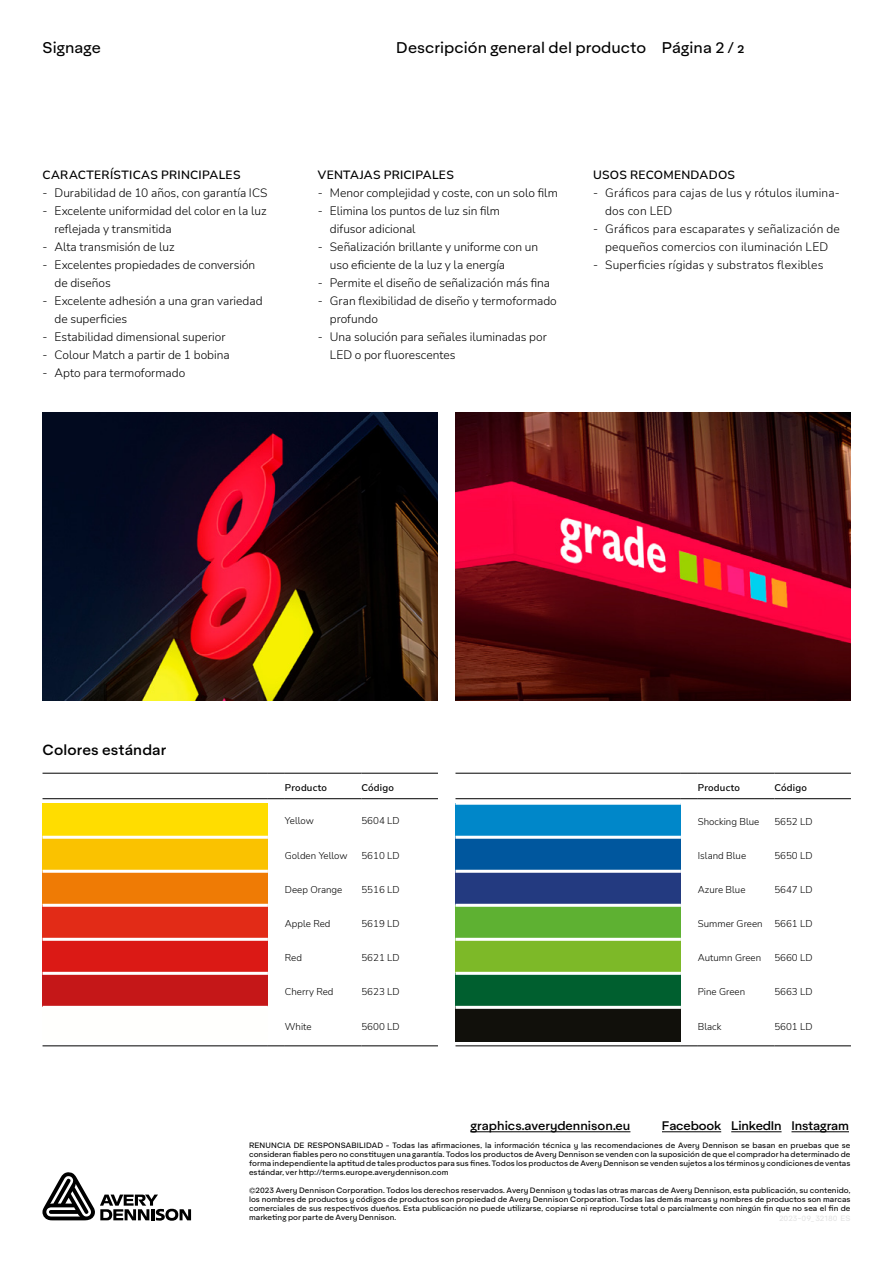
<style>
.page{position:relative;width:893px;height:1263px;background:#fff}
.page>*{position:absolute;margin:0;border:0;box-sizing:border-box;transform-origin:0 0}
.t1{font:15px "Aktifo A";letter-spacing:.005em;color:#000}
.t2{font:500 14.25px "Aktifo A";letter-spacing:.01em;color:#000}
.t3{font:300 12px/18px "Nunito Sans";color:#000}
.t4{font:600 12px "Nunito Sans";letter-spacing:.025em;color:#000}
.t5{font:500 12px "Aktifo A";letter-spacing:-.015em;color:#000}
.t6{font:300 9.75px "Nunito Sans";color:#000}
.t7{font:600 9.75px "Nunito Sans";letter-spacing:.02em;color:#000}
.t8{font:7.5px/9px "Aktifo A";letter-spacing:.01em;color:#000;text-align:justify}
</style>
<div class="page">
<svg style="left:42px;top:1172px;width:149px;height:49px"></svg>
<hr style="left:470px;top:1131px;width:160px;height:1px;background:#000">
<hr style="left:662px;top:1131px;width:59px;height:1px;background:#000">
<hr style="left:731px;top:1131px;width:51px;height:1px;background:#000">
<hr style="left:791px;top:1131px;width:58px;height:1px;background:#000">
<div style="left:455px;top:803px;width:226px;height:34px;background:#0087c9"></div>
<div style="left:455px;top:837px;width:226px;height:34px;background:#00579e"></div>
<div style="left:455px;top:871px;width:226px;height:34px;background:#233a80"></div>
<div style="left:455px;top:905px;width:226px;height:34px;background:#5eb132"></div>
<div style="left:455px;top:939px;width:226px;height:34px;background:#7db928"></div>
<div style="left:455px;top:973px;width:226px;height:34px;background:#005f2f"></div>
<div style="left:455px;top:1007px;width:226px;height:34px;background:#11100b"></div>
<hr style="left:455px;top:773px;width:226px;height:1px;background:#000">
<svg style="left:681px;top:773px;width:17px;height:1px"></svg>
<hr style="left:698px;top:773px;width:76px;height:1px;background:#000">
<hr style="left:774px;top:773px;width:77px;height:1px;background:#000">
<hr style="left:455px;top:798px;width:226px;height:1px;background:#000">
<svg style="left:681px;top:798px;width:17px;height:1px"></svg>
<hr style="left:698px;top:798px;width:76px;height:1px;background:#000">
<hr style="left:774px;top:798px;width:77px;height:1px;background:#000">
<hr style="left:455px;top:1045px;width:226px;height:1px;background:#000">
<svg style="left:681px;top:1045px;width:17px;height:1px"></svg>
<hr style="left:698px;top:1045px;width:76px;height:1px;background:#000">
<hr style="left:774px;top:1045px;width:77px;height:1px;background:#000">
<hr style="left:455px;top:802px;width:226px;height:3px;background:#fff">
<hr style="left:455px;top:836px;width:226px;height:3px;background:#fff">
<hr style="left:455px;top:870px;width:226px;height:3px;background:#fff">
<hr style="left:455px;top:904px;width:226px;height:3px;background:#fff">
<hr style="left:455px;top:938px;width:226px;height:3px;background:#fff">
<hr style="left:455px;top:972px;width:226px;height:3px;background:#fff">
<hr style="left:455px;top:1006px;width:226px;height:3px;background:#fff">
<div style="left:43px;top:803px;width:225px;height:34px;background:#fd0"></div>
<div style="left:43px;top:837px;width:225px;height:34px;background:#fac200"></div>
<div style="left:43px;top:871px;width:225px;height:34px;background:#ef7b05"></div>
<div style="left:43px;top:905px;width:225px;height:34px;background:#e22b17"></div>
<div style="left:43px;top:939px;width:225px;height:34px;background:#db1915"></div>
<div style="left:43px;top:973px;width:225px;height:34px;background:#c51718"></div>
<hr style="left:43px;top:773px;width:225px;height:1px;background:#000">
<svg style="left:268px;top:773px;width:17px;height:1px"></svg>
<hr style="left:285px;top:773px;width:76px;height:1px;background:#000">
<hr style="left:361px;top:773px;width:77px;height:1px;background:#000">
<hr style="left:43px;top:798px;width:225px;height:1px;background:#000">
<svg style="left:268px;top:798px;width:17px;height:1px"></svg>
<hr style="left:285px;top:798px;width:76px;height:1px;background:#000">
<hr style="left:361px;top:798px;width:77px;height:1px;background:#000">
<hr style="left:43px;top:1045px;width:225px;height:1px;background:#000">
<svg style="left:268px;top:1045px;width:17px;height:1px"></svg>
<hr style="left:285px;top:1045px;width:76px;height:1px;background:#000">
<hr style="left:361px;top:1045px;width:77px;height:1px;background:#000">
<hr style="left:43px;top:836px;width:225px;height:3px;background:#fff">
<hr style="left:43px;top:870px;width:225px;height:3px;background:#fff">
<hr style="left:43px;top:904px;width:225px;height:3px;background:#fff">
<hr style="left:43px;top:938px;width:225px;height:3px;background:#fff">
<hr style="left:43px;top:972px;width:225px;height:3px;background:#fff">
<hr style="left:43px;top:1006px;width:225px;height:3px;background:#fff">
<img style="left:42px;top:413px;width:395px;height:288px">
<img style="left:455px;top:413px;width:395px;height:288px">
<h1 class="t1" style="left:43px;top:38px;width:60px">Signage</h1>
<h3 class="t4" style="left:42px;top:166px;width:199px">CARACTERÍSTICAS PRINCIPALES</h3>
<h3 class="t3" style="left:42px;top:183px;width:227px">- Durabilidad de 10 años, con garantía ICS</h3>
<h3 class="t3" style="left:54px;top:201px;width:213px;text-indent:-12px">- Excelente uniformidad del color en la luz reflejada y transmitida</h3>
<h3 class="t3" style="left:42px;top:237px;width:134px">- Alta transmisión de luz</h3>
<h3 class="t3" style="left:54px;top:255px;width:202px;text-indent:-12px">- Excelentes propiedades de conversión de diseños</h3>
<h3 class="t3" style="left:54px;top:291px;width:210px;text-indent:-12px">- Excelente adhesión a una gran variedad de superficies</h3>
<h3 class="t3" style="left:42px;top:327px;width:185px">- Estabilidad dimensional superior</h3>
<h3 class="t3" style="left:42px;top:345px;width:189px">- Colour Match a partir de 1 bobina</h3>
<h3 class="t3" style="left:42px;top:363px;width:144px">- Apto para termoformado</h3>
<h1 class="t1" style="left:396px;top:38px;width:251px">Descripción general del producto</h1>
<h1 class="t1" style="left:662px;top:38px;width:84px">Página 2 / 2</h1>
<h3 class="t4" style="left:318px;top:166px;width:137px">VENTAJAS PRICIPALES</h3>
<h3 class="t3" style="left:318px;top:183px;width:242px">- Menor complejidad y coste, con un solo film</h3>
<h3 class="t3" style="left:330px;top:201px;width:172px;text-indent:-12px">- Elimina los puntos de luz sin film difusor adicional</h3>
<h3 class="t3" style="left:330px;top:237px;width:210px;text-indent:-12px">- Señalización brillante y uniforme con un uso eficiente de la luz y la energía</h3>
<h3 class="t3" style="left:318px;top:273px;width:234px">- Permite el diseño de señalización más fina</h3>
<h3 class="t3" style="left:330px;top:291px;width:228px;text-indent:-12px">- Gran flexibilidad de diseño y termoformado profundo</h3>
<h3 class="t3" style="left:330px;top:327px;width:219px;text-indent:-12px">- Una solución para señales iluminadas por<br>LED o por fluorescentes</h3>
<h3 class="t4" style="left:593px;top:166px;width:143px">USOS RECOMENDADOS</h3>
<h3 class="t3" style="left:605px;top:183px;width:236px;text-indent:-12px">- Gráficos para cajas de lus y rótulos ilumina&shy;dos con LED</h3>
<h3 class="t3" style="left:593px;top:219px;width:248px;text-align:center">- Gráficos para escaparates y señalización de pequeños comercios con iluminación LED</h3>
<h3 class="t3" style="left:593px;top:255px;width:232px">- Superficies rígidas y substratos flexibles</h3>
<h2 class="t2" style="left:43px;top:740px;width:125px">Colores estándar</h2>
<h3 class="t7" style="left:285px;top:781px;width:44px">Producto</h3>
<h3 class="t7" style="left:361px;top:781px;width:34px">Código</h3>
<h3 class="t6" style="left:285px;top:814px;width:31px">Yellow</h3>
<h3 class="t6" style="left:361px;top:814px;width:40px">5604 LD</h3>
<h3 class="t6" style="left:285px;top:849px;width:64px">Golden Yellow</h3>
<h3 class="t6" style="left:361px;top:849px;width:40px">5610 LD</h3>
<h3 class="t6" style="left:285px;top:883px;width:59px">Deep Orange</h3>
<h3 class="t6" style="left:361px;top:883px;width:40px">5516 LD</h3>
<h3 class="t6" style="left:285px;top:917px;width:47px">Apple Red</h3>
<h3 class="t6" style="left:361px;top:917px;width:40px">5619 LD</h3>
<h3 class="t6" style="left:285px;top:951px;width:19px">Red</h3>
<h3 class="t6" style="left:361px;top:951px;width:40px">5621 LD</h3>
<h3 class="t6" style="left:285px;top:985px;width:50px">Cherry Red</h3>
<h3 class="t6" style="left:361px;top:985px;width:40px">5623 LD</h3>
<h3 class="t6" style="left:285px;top:1020px;width:28px">White</h3>
<h3 class="t6" style="left:361px;top:1020px;width:40px">5600 LD</h3>
<h3 class="t7" style="left:698px;top:781px;width:44px">Producto</h3>
<h3 class="t7" style="left:774px;top:781px;width:34px">Código</h3>
<h3 class="t6" style="left:698px;top:815px;width:63px">Shocking Blue</h3>
<h3 class="t6" style="left:774px;top:815px;width:40px">5652 LD</h3>
<h3 class="t6" style="left:698px;top:849px;width:50px">Island Blue</h3>
<h3 class="t6" style="left:774px;top:849px;width:40px">5650 LD</h3>
<h3 class="t6" style="left:698px;top:883px;width:49px">Azure Blue</h3>
<h3 class="t6" style="left:774px;top:883px;width:40px">5647 LD</h3>
<h3 class="t6" style="left:698px;top:917px;width:116px">Summer Green 5661 LD</h3>
<h3 class="t6" style="left:698px;top:951px;width:65px">Autumn Green</h3>
<h3 class="t6" style="left:774px;top:951px;width:40px">5660 LD</h3>
<h3 class="t6" style="left:698px;top:985px;width:49px">Pine Green</h3>
<h3 class="t6" style="left:774px;top:985px;width:40px">5663 LD</h3>
<h3 class="t6" style="left:698px;top:1020px;width:25px">Black</h3>
<h3 class="t6" style="left:774px;top:1020px;width:40px">5601 LD</h3>
<h3 class="t5" style="left:470px;top:1117px;width:162px">graphics.averydennison.eu</h3>
<h3 class="t5" style="left:662px;top:1117px;width:189px">Facebook LinkedIn Instagram</h3>
<p class="t8" style="left:249px;top:1141px;width:603px">RENUNCIA DE RESPONSABILIDAD - Todas las afirmaciones, la información técnica y las recomendaciones de Avery Dennison se basan en pruebas que se consideran fiables pero no constituyen una garantía. Todos los productos de Avery Dennison se venden con la suposición de que el comprador ha determinado de forma independiente la aptitud de tales productos para sus fines. Todos los productos de Avery Dennison se venden sujetos a los términos y condiciones de ventas estándar, ver http://terms.europe.averydennison.com</p>
<p class="t8" style="left:249px;top:1186px;width:603px">©2023 Avery Dennison Corporation. Todos los derechos reservados. Avery Dennison y todas las otras marcas de Avery Dennison, esta publicación, su contenido, los nombres de productos y códigos de productos son propiedad de Avery Dennison Corporation. Todas las demás marcas y nombres de productos son marcas comerciales de sus respectivos dueños. Esta publicación no puede utilizarse, copiarse ni reproducirse total o parcialmente con ningún fin que no sea el fin de marketing por parte de Avery Dennison.</p>
</div>
